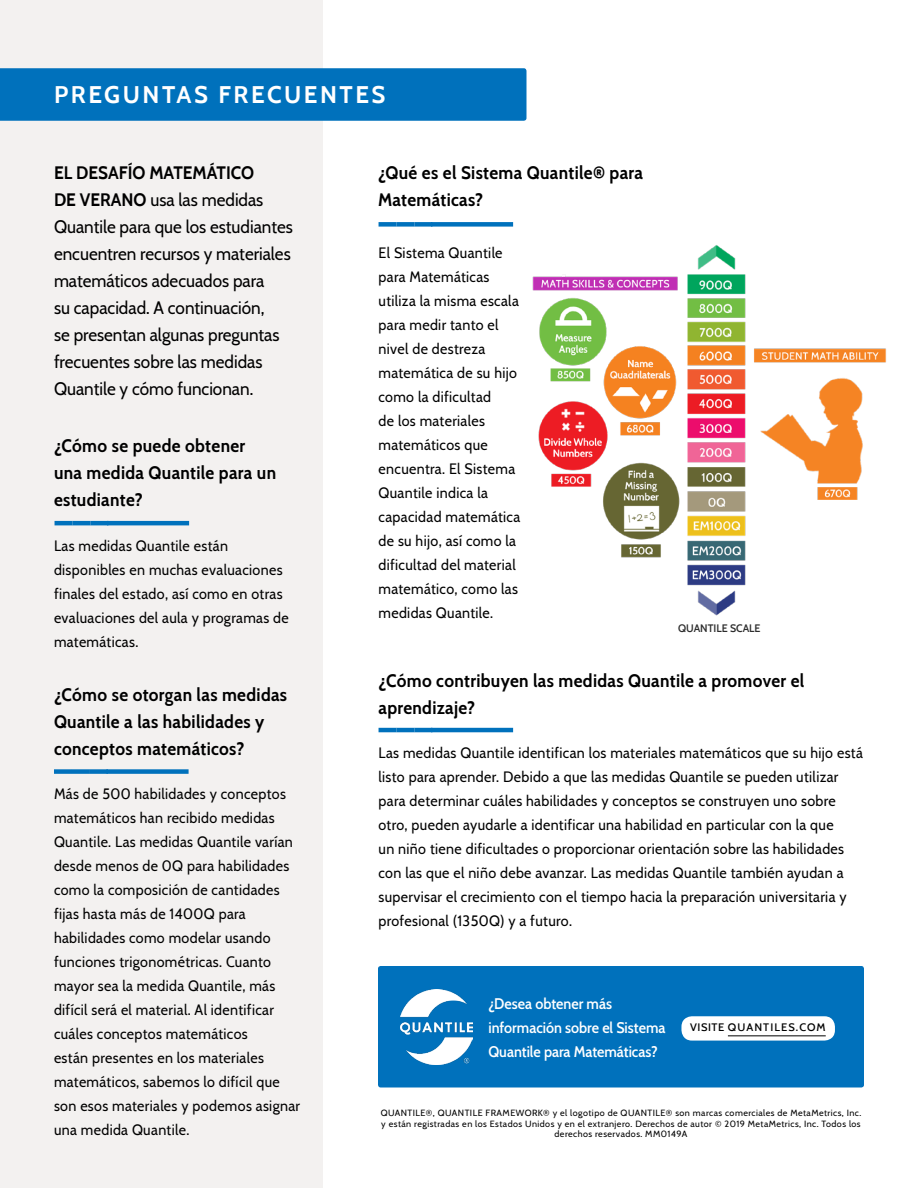
<style>
.page{position:relative;width:918px;height:1188px;background:#fff}
.page>*{position:absolute;margin:0;border:0;box-sizing:border-box;transform-origin:0 0}
.t1{font:700 24px "Cabin";letter-spacing:.105em;color:#fff}
.P_12pt{font:18px/27px "Cabin";color:#000;scale:.95 1}
.t2{font:700 18px/27px "Cabin";letter-spacing:.02em;color:#000;scale:.95 1}
.P_10pt{font:15px/24px "Cabin";letter-spacing:.025em;color:#000;scale:.95 1}
.P_CTA{font:600 15px/24px "Cabin";color:#fff;scale:.95 1}
.P_Button{font:500 11.1px "Cabin";letter-spacing:.095em;color:#000}
.t3{font:600 10.65px "Cabin";color:#2c2c2c}
.t4{font:9px/10.8px "Cabin";letter-spacing:.05em;color:#000;text-align:center}
.s1{font-weight:700}
</style>
<div class="page">
<div style="left:0;top:0;width:323px;height:1188px;background:#f3f1f0"></div>
<div style="left:0;top:68px;width:527px;height:53px;background:#0071bc"></div>
<div style="left:396px;top:222px;width:18px;height:5px;background:#0071bc"></div>
<div style="left:431px;top:222px;width:82px;height:5px;background:#0071bc"></div>
<div style="left:379px;top:222px;width:18px;height:5px;background:#0071bc"></div>
<div style="left:414px;top:222px;width:18px;height:5px;background:#0071bc"></div>
<hr style="left:72px;top:521px;width:18px;height:4px;background:#0071bc">
<hr style="left:107px;top:521px;width:82px;height:4px;background:#0071bc">
<hr style="left:55px;top:521px;width:18px;height:4px;background:#0071bc">
<hr style="left:90px;top:521px;width:18px;height:4px;background:#0071bc">
<hr style="left:396px;top:728px;width:18px;height:4px;background:#0071bc">
<hr style="left:431px;top:728px;width:82px;height:4px;background:#0071bc">
<hr style="left:379px;top:728px;width:18px;height:4px;background:#0071bc">
<hr style="left:414px;top:728px;width:18px;height:4px;background:#0071bc">
<div style="left:72px;top:769px;width:18px;height:5px;background:#0071bc"></div>
<div style="left:106px;top:769px;width:83px;height:5px;background:#0071bc"></div>
<div style="left:54px;top:769px;width:18px;height:5px;background:#0071bc"></div>
<div style="left:90px;top:769px;width:18px;height:5px;background:#0071bc"></div>
<div style="left:378px;top:966px;width:486px;height:122px;background:#0071bc;border-radius:3px"></div>
<div style="left:681px;top:1016px;width:154px;height:25px;background:#fff;border-radius:11px"></div>
<img style="left:401px;top:989px;width:71px;height:75px">
<img style="left:532px;top:245px;width:354px;height:371px">
<hr style="left:728px;top:1035px;width:98px;height:1px;background:#000">
<h4 class="t1" style="left:54px;top:75px;width:333px">PREGUNTAS FRECUENTES</h4>
<p class="P_12pt" style="left:54px;top:158px;width:253px"><span class="s1">EL DESAFÍO MATEMÁTICO<br>DE VERANO</span> usa las medidas<br>Quantile para que los estudiantes encuentren recursos y materiales matemáticos adecuados para<br>su capacidad. A continuación,<br>se presentan algunas preguntas frecuentes sobre las medidas<br>Quantile y cómo funcionan.</p>
<h5 class="t2" style="left:54px;top:431px;width:235px">¿Cómo se puede obtener una medida Quantile para un estudiante?</h5>
<p class="P_10pt" style="left:54px;top:532px;width:249px">Las medidas Quantile están disponibles en muchas evaluaciones finales del estado, así como en otras evaluaciones del aula y programas de matemáticas.</p>
<h5 class="t2" style="left:378px;top:158px;width:280px">¿Qué es el Sistema Quantile® para<br>Matemáticas?</h5>
<p class="P_10pt" style="left:379px;top:240px;width:151px">El Sistema Quantile para Matemáticas utiliza la misma escala para medir tanto el nivel de destreza matemática de su hijo como la dificultad<br>de los materiales matemáticos que encuentra. El Sistema<br>Quantile indica la capacidad matemática de su hijo, así como la dificultad del material matemático, como las medidas Quantile.</p>
<p class="t3" style="left:678px;top:620px;width:84px">QUANTILE SCALE</p>
<h5 class="t2" style="left:54px;top:680px;width:247px">¿Cómo se otorgan las medidas<br>Quantile a las habilidades y conceptos matemáticos?</h5>
<p class="P_10pt" style="left:54px;top:781px;width:261px">Más de 500 habilidades y conceptos matemáticos han recibido medidas Quantile. Las medidas Quantile varían desde menos de 0Q para habilidades como la composición de cantidades fijas hasta más de 1400Q para habilidades como modelar usando funciones trigonométricas. Cuanto mayor sea la medida Quantile, más difícil será el material. Al identificar cuáles conceptos matemáticos<br>están presentes en los materiales matemáticos, sabemos lo difícil que son esos materiales y podemos asignar una medida Quantile.</p>
<h5 class="t2" style="left:379px;top:666px;width:450px">¿Cómo contribuyen las medidas Quantile a promover el aprendizaje?</h5>
<p class="P_10pt" style="left:379px;top:740px;width:511px">Las medidas Quantile identifican los materiales matemáticos que su hijo está listo para aprender. Debido a que las medidas Quantile se pueden utilizar para determinar cuáles habilidades y conceptos se construyen uno sobre otro, pueden ayudarle a identificar una habilidad en particular con la que<br>un niño tiene dificultades o proporcionar orientación sobre las habilidades con las que el niño debe avanzar. Las medidas Quantile también ayudan a supervisar el crecimiento con el tiempo hacia la preparación universitaria y profesional (1350Q) y a futuro.</p>
<p class="P_CTA" style="left:488px;top:991px;width:188px">¿Desea obtener más información sobre el Sistema<br>Quantile para Matemáticas?</p>
<p class="P_Button" style="left:690px;top:1019px;width:137px">VISITE QUANTILES.COM</p>
<p class="t4" style="left:381px;top:1107px;width:482px">QUANTILE®, QUANTILE FRAMEWORK® y el logotipo de QUANTILE® son marcas comerciales de MetaMetrics, Inc. y están registradas en los Estados Unidos y en el extranjero. Derechos de autor © 2019 MetaMetrics, Inc. Todos los derechos reservados. MM0149A</p>
</div>
